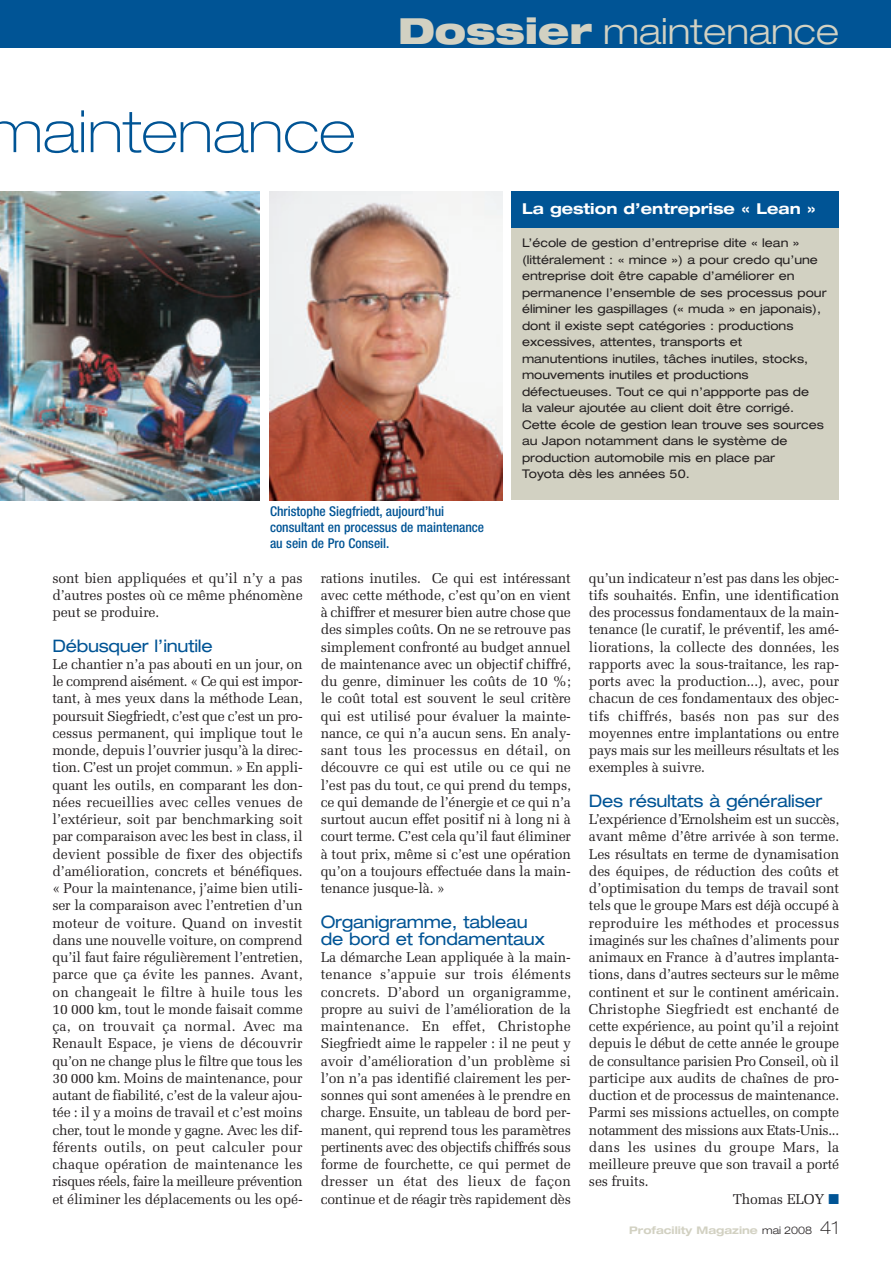
<style>
.page{position:relative;width:891px;height:1263px;background:#fff}
.page>*{position:absolute;margin:0;border:0;box-sizing:border-box;transform-origin:0 0}
.t1{font:100 expanded 58.5px "Helvetica Neue";color:#005495}
.t2{font:300 expanded 36px "Helvetica Neue";color:#d2d1c2}
.t3{font:expanded 17.25px/17.2px "Helvetica Neue";letter-spacing:-.015em;color:#005495}
.t4{font:700 expanded 15px "Helvetica Neue";color:#fff}
.t5{font:14.25px/17.2px "Melior";letter-spacing:-.01em;color:#231f20;text-align:justify}
.t6{font:14.25px "Melior";letter-spacing:-.03em;color:#231f20}
.t7{font:14.25px "Melior";letter-spacing:.01em;color:#231f20}
.t8{font:14.25px "Melior";letter-spacing:.015em;color:#231f20}
.t9{font:500 condensed 13.5px/16.2px "Helvetica Neue";color:#005495}
.t10{font:expanded 12px/16.5px "Helvetica Neue";color:#231f20}
.t11{font:700 expanded 10.5px "Helvetica Neue";color:#d2d1c2}
.s1{font-weight:900}
.s2{color:#005495}
.s3{font-weight:300;color:#231f20}
.s4{font-weight:100;font-size:18px;color:#231f20}
</style>
<div class="page">
<img style="left:0;top:0;width:891px;height:501px">
<h1 class="t1" style="left:-13px;top:110px;width:370px">maintenance</h1>
<h2 class="t2" style="left:398px;top:18px;width:442px"><span class="s1">Dossier</span> maintenance</h2>
<p class="t4" style="left:522px;top:203px;width:296px">La gestion d’entreprise « Lean »</p>
<p class="t10" style="left:522px;top:236px;width:306px">L’école de gestion d’entreprise dite « lean » (littéralement : « mince ») a pour credo qu’une entreprise doit être capable d’améliorer en permanence l’ensemble de ses processus pour éliminer les gaspillages (« muda » en japonais), dont il existe sept catégories : productions excessives, attentes, transports et manutentions inutiles, tâches inutiles, stocks, mouvements inutiles et productions défectueuses. Tout ce qui n’appporte pas de<br>la valeur ajoutée au client doit être corrigé.<br>Cette école de gestion lean trouve ses sources au Japon notamment dans le système de production automobile mis en place par<br>Toyota dès les années 50.</p>
<p class="t9" style="left:270px;top:504px;width:216px">Christophe Siegfriedt, aujourd’hui consultant en processus de maintenance au sein de Pro Conseil.</p>
<p class="t5" style="left:52px;top:570px;width:252px">sont bien appliquées et qu’il n’y a pas d’autres postes où ce même phénomène peut se produire.</p>
<p class="t3" style="left:52px;top:638px;width:162px">Débusquer l’inutile</p>
<p class="t5" style="left:52px;top:657px;width:252px">Le chantier n’a pas abouti en un jour, on le comprend aisément. « Ce qui est impor&shy;tant, à mes yeux dans la méthode Lean, poursuit Siegfriedt, c’est que c’est un pro&shy;cessus permanent, qui implique tout le monde, depuis l’ouvrier jusqu’à la direc&shy;tion. C’est un projet commun. » En appli&shy;quant les outils, en comparant les don&shy;nées recueillies avec celles venues de l’extérieur, soit par benchmarking soit par comparaison avec les best in class, il devient possible de fixer des objectifs d’amélioration, concrets et bénéfiques. « Pour la maintenance, j’aime bien utili&shy;ser la comparaison avec l’entretien d’un moteur de voiture. Quand on investit dans une nouvelle voiture, on comprend qu’il faut faire régulièrement l’entretien, parce que ça évite les pannes. Avant, on changeait le filtre à huile tous les 10 000 km, tout le monde faisait comme ça, on trouvait ça normal. Avec ma Renault Espace, je viens de découvrir qu’on ne change plus le filtre que tous les 30 000 km. Moins de maintenance, pour autant de fiabilité, c’est de la valeur ajou&shy;tée : il y a moins de travail et c’est moins cher, tout le monde y gagne. Avec les dif&shy;férents outils, on peut calculer pour chaque opération de maintenance les risques réels, faire la meilleure prévention et éliminer les déplacements ou les opé-</p>
<p class="t5" style="left:321px;top:570px;width:252px">rations inutiles. Ce qui est intéressant avec cette méthode, c’est qu’on en vient à chiffrer et mesurer bien autre chose que des simples coûts. On ne se retrouve pas simplement confronté au budget annuel de maintenance avec un objectif chiffré, du genre, diminuer les coûts de 10 %; le coût total est souvent le seul critère qui est utilisé pour évaluer la mainte&shy;nance, ce qui n’a aucun sens. En analy&shy;sant tous les processus en détail, on découvre ce qui est utile ou ce qui ne l’est pas du tout, ce qui prend du temps, ce qui demande de l’énergie et ce qui n’a surtout aucun effet positif ni à long ni à court terme. C’est cela qu’il faut éliminer à tout prix, même si c’est une opération qu’on a toujours effectuée dans la main&shy;tenance jusque-là. »</p>
<p class="t3" style="left:321px;top:914px;width:225px">Organigramme, tableau de bord et fondamentaux</p>
<p class="t5" style="left:321px;top:950px;width:252px">La démarche Lean appliquée à la main&shy;tenance s’appuie sur trois éléments concrets. D’abord un organigramme, propre au suivi de l’amélioration de la maintenance. En effet, Christophe Siegfriedt aime le rappeler : il ne peut y avoir d’amélioration d’un problème si l’on n’a pas identifié clairement les per&shy;sonnes qui sont amenées à le prendre en charge. Ensuite, un tableau de bord per&shy;manent, qui reprend tous les paramètres pertinents avec des objectifs chiffrés sous forme de fourchette, ce qui permet de dresser un état des lieux de façon continue et de réagir très rapidement dès</p>
<p class="t5" style="left:589px;top:570px;width:252px">qu’un indicateur n’est pas dans les objec&shy;tifs souhaités. Enfin, une identification des processus fondamentaux de la main&shy;tenance (le curatif, le préventif, les amé&shy;liorations, la collecte des données, les rapports avec la sous-traitance, les rap&shy;ports avec la production...), avec, pour chacun de ces fondamentaux des objec&shy;tifs chiffrés, basés non pas sur des moyennes entre implantations ou entre pays mais sur les meilleurs résultats et les exemples à suivre.</p>
<p class="t3" style="left:589px;top:794px;width:235px">Des résultats à généraliser</p>
<p class="t5" style="left:589px;top:812px;width:252px">L’expérience d’Ernolsheim est un succès,</p>
<p class="t5" style="left:589px;top:829px;width:252px">avant même d’être arrivée à son terme.</p>
<p class="t5" style="left:589px;top:846px;width:252px">Les résultats en terme de dynamisation</p>
<p class="t5" style="left:589px;top:864px;width:252px">des équipes, de réduction des coûts et</p>
<p class="t5" style="left:589px;top:881px;width:252px">d’optimisation du temps de travail sont</p>
<p class="t5" style="left:589px;top:898px;width:252px">tels que le groupe Mars est déjà occupé à</p>
<p class="t7" style="left:589px;top:917px;width:252px">reproduire les méthodes et processus</p>
<p class="t5" style="left:589px;top:933px;width:252px">imaginés sur les chaînes d’aliments pour</p>
<p class="t5" style="left:589px;top:950px;width:252px">animaux en France à d’autres implanta-</p>
<p class="t5" style="left:589px;top:967px;width:252px">tions, dans d’autres secteurs sur le même</p>
<p class="t5" style="left:589px;top:984px;width:252px">continent et sur le continent américain.</p>
<p class="t5" style="left:589px;top:1002px;width:252px">Christophe Siegfriedt est enchanté de</p>
<p class="t5" style="left:589px;top:1019px;width:252px">cette expérience, au point qu’il a rejoint</p>
<p class="t5" style="left:589px;top:1036px;width:252px">depuis le début de cette année le groupe</p>
<p class="t5" style="left:589px;top:1053px;width:252px">de consultance parisien Pro Conseil, où il</p>
<p class="t5" style="left:589px;top:1071px;width:252px">participe aux audits de chaînes de pro-</p>
<p class="t5" style="left:589px;top:1088px;width:252px">duction et de processus de maintenance.</p>
<p class="t5" style="left:589px;top:1105px;width:252px">Parmi ses missions actuelles, on compte</p>
<p class="t6" style="left:589px;top:1124px;width:252px">notamment des missions aux Etats-Unis...</p>
<p class="t8" style="left:589px;top:1141px;width:252px">dans les usines du groupe Mars, la</p>
<p class="t5" style="left:589px;top:1157px;width:252px">meilleure preuve que son travail a porté</p>
<p class="t5" style="left:589px;top:1174px;width:61px">ses fruits.</p>
<p class="t5" style="left:733px;top:1191px;width:108px">Thomas ELOY <span class="s2">■</span></p>
<p class="t11" style="left:629px;top:1226px;width:211px">Profacility Magazine <span class="s3">mai 2008</span> <span class="s4">41</span></p>
</div>
